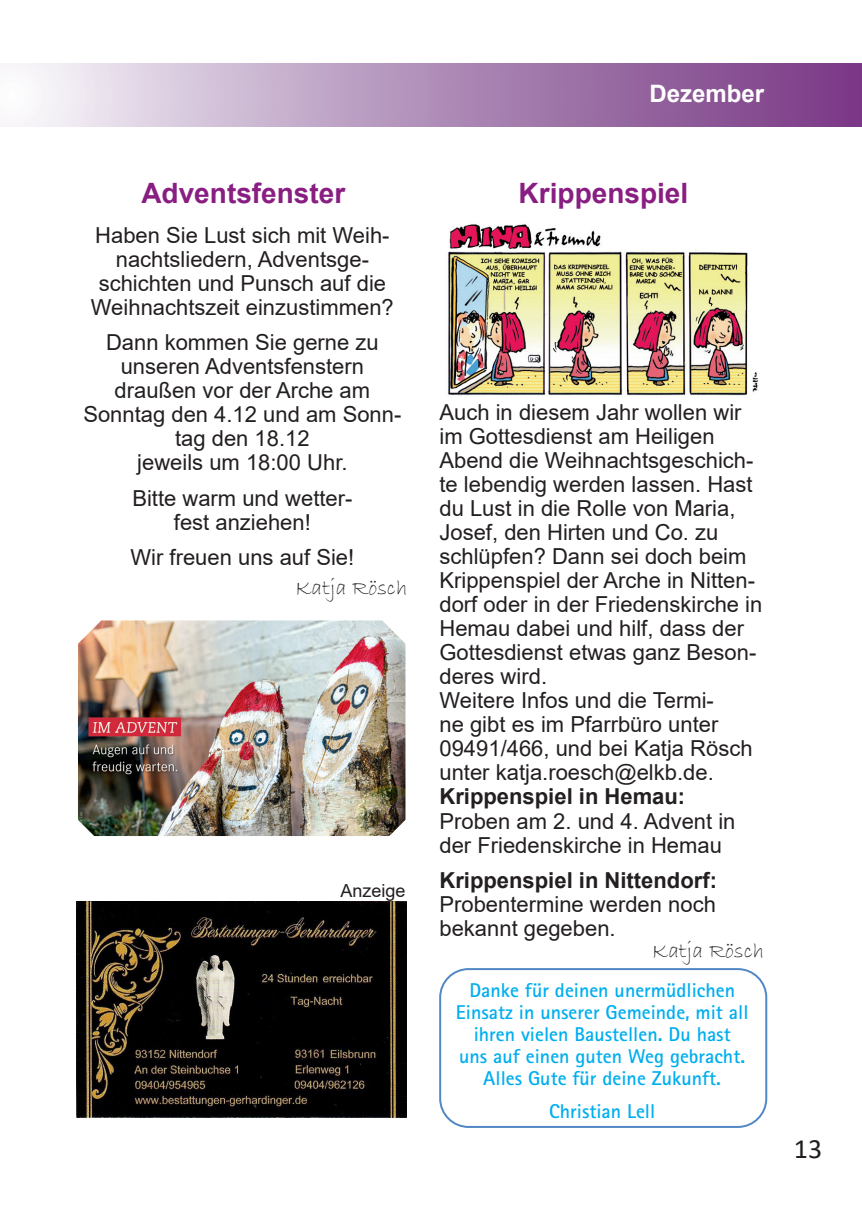
<style>
.page{position:relative;width:862px;height:1214px;background:#fff}
.page>*{position:absolute;margin:0;border:0;box-sizing:border-box;transform-origin:0 0}
.t1{font:700 28px "Arial";color:#891e82}
.t2{font:28px "Calibri";color:#231f20}
.t3{font:700 24px "Arial";color:#fff}
.t4{font:22px/24px "Arial";color:#231f20;text-align:center}
.t5{font:700 22px "Arial";color:#231f20}
.t6{font:22px "Bradley Hand ITC";color:#231f20}
.t7{font:700 20px/22px "Agfa Rotis Sans Serif";color:#00aeef;text-align:center}
.t8{font:18px "Arial";color:#231f20}
</style>
<div class="page">
<div style="left:0;top:64px;width:862px;height:62px;background:linear-gradient(to right,#f5f5f8,#733280)"></div>
<img style="left:78px;top:620px;width:327px;height:216px">
<img style="left:448px;top:224px;width:311px;height:172px">
<img style="left:76px;top:901px;width:331px;height:216px">
<div style="left:439px;top:967px;width:328px;height:160px;border:2px solid #5188c6;border-radius:28px"></div>
<p class="t1" style="left:141px;top:174px;width:205px">Adventsfenster</p>
<p class="t4" style="left:91px;top:223px;width:304px">Haben Sie Lust sich mit Weih&shy;nachtsliedern, Adventsge&shy;schichten und Punsch auf die<br>Weihnachtszeit einzustimmen?</p>
<p class="t4" style="left:83px;top:330px;width:320px">Dann kommen Sie gerne zu unseren Adventsfenstern draußen vor der Arche am<br>Sonntag den 4.12 und am Sonn&shy;tag den 18.12<br>jeweils um 18:00 Uhr.</p>
<p class="t4" style="left:132px;top:486px;width:222px">Bitte warm und wetter&shy;fest anziehen!</p>
<p class="t4" style="left:130px;top:545px;width:225px">Wir freuen uns auf Sie!</p>
<p class="t6" style="left:295px;top:573px;width:113px">Katja Rösch</p>
<p class="t8" style="left:340px;top:878px;width:67px">Anzeige</p>
<p class="t3" style="left:649px;top:77px;width:116px">Dezember</p>
<p class="t1" style="left:518px;top:174px;width:171px">Krippenspiel</p>
<p class="t4" style="left:439px;top:400px;width:324px;text-align:left">Auch in diesem Jahr wollen wir im Gottesdienst am Heiligen<br>Abend die Weihnachtsgeschich&shy;te lebendig werden lassen. Hast du Lust in die Rolle von Maria,<br>Josef, den Hirten und Co. zu schlüpfen? Dann sei doch beim<br>Krippenspiel der Arche in Nitten&shy;dorf oder in der Friedenskirche in<br>Hemau dabei und hilf, dass der<br>Gottesdienst etwas ganz Beson&shy;deres wird.<br>Weitere Infos und die Termi-<br>ne gibt es im Pfarrbüro unter<br>09491/466, und bei Katja Rösch unter katja.roesch@elkb.de.</p>
<p class="t5" style="left:439px;top:781px;width:247px">Krippenspiel in Hemau:</p>
<p class="t4" style="left:439px;top:808px;width:297px;text-align:left">Proben am 2. und 4. Advent in der Friedenskirche in Hemau</p>
<p class="t5" style="left:439px;top:864px;width:279px">Krippenspiel in Nittendorf:</p>
<p class="t4" style="left:439px;top:891px;width:278px;text-align:left">Probentermine werden noch bekannt gegeben.</p>
<p class="t6" style="left:652px;top:936px;width:113px">Katja Rösch</p>
<p class="t7" style="left:456px;top:978px;width:294px">Danke für deinen unermüdlichen<br>Einsatz in unserer Gemeinde, mit all ihren vielen Baustellen. Du hast<br>uns auf einen guten Weg gebracht.<br>Alles Gute für deine Zukunft.</p>
<p class="t7" style="left:549px;top:1099px;width:108px">Christian Lell</p>
<p class="t2" style="left:794px;top:1128px;width:30px">13</p>
</div>
